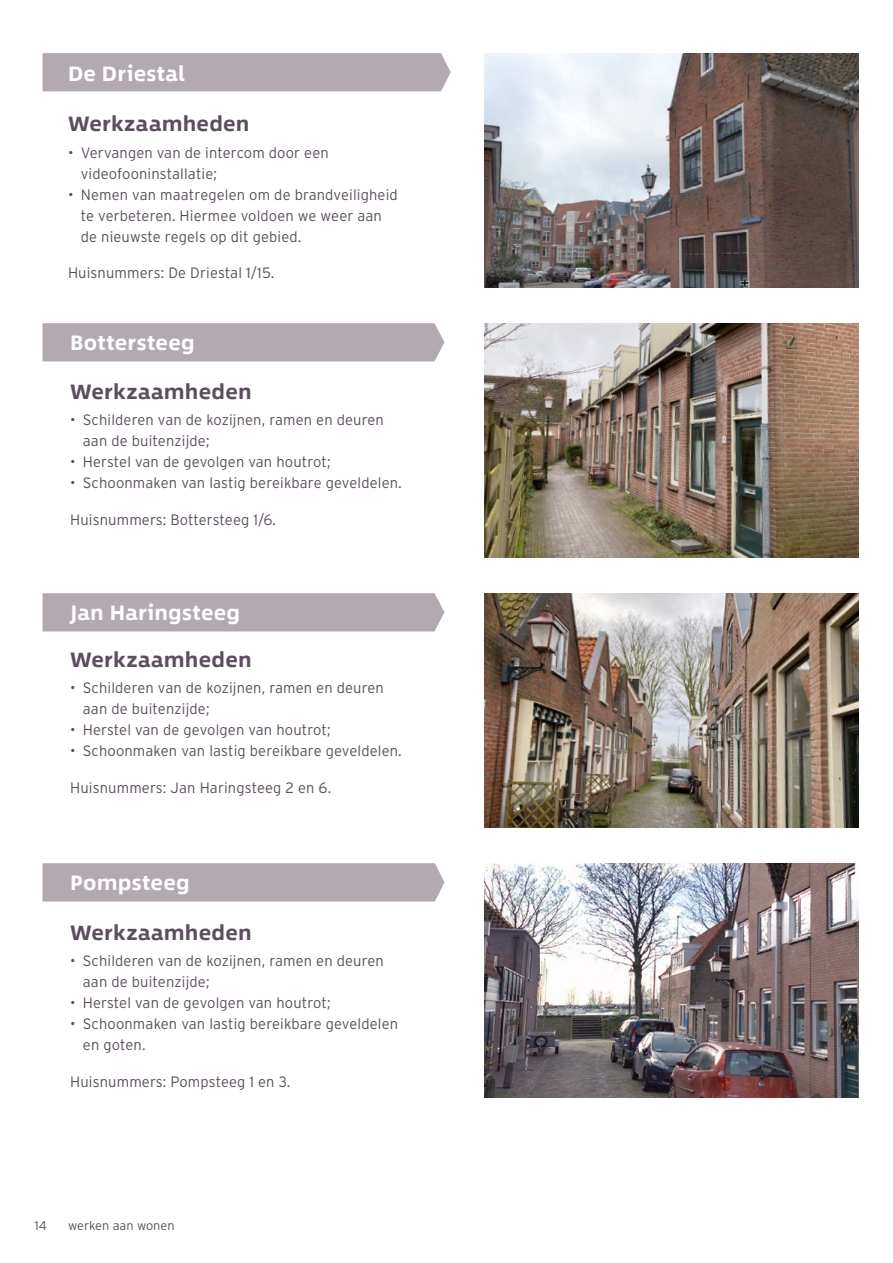
<style>
.page{position:relative;width:893px;height:1263px;background:#fff}
.page>*{position:absolute;margin:0;border:0;box-sizing:border-box;transform-origin:0 0}
.t1{font:700 21px "Between 1";letter-spacing:.015em;color:#5c4e5e}
.t2{font:700 21px "Between 1";letter-spacing:.015em;color:#fff}
.t3{font:300 15px/21px "Interstate";letter-spacing:.01em;color:#5c4e5e}
.t4{font:300 12.75px "Interstate";color:#5c4e5e}
</style>
<div class="page">
<div style="left:43px;top:53px;width:408px;height:38px;background:#b3a9b1"></div>
<img style="left:485px;top:53px;width:374px;height:234px">
<div style="left:43px;top:323px;width:401px;height:38px;background:#b3a9b1"></div>
<img style="left:485px;top:323px;width:374px;height:234px">
<div style="left:43px;top:863px;width:401px;height:38px;background:#b3a9b1"></div>
<img style="left:485px;top:863px;width:374px;height:234px">
<div style="left:43px;top:593px;width:401px;height:38px;background:#b3a9b1"></div>
<img style="left:485px;top:593px;width:374px;height:234px">
<h1 class="t2" style="left:68px;top:61px;width:118px">De Driestal</h1>
<h1 class="t1" style="left:68px;top:111px;width:183px">Werkzaamheden</h1>
<p class="t3" style="left:81px;top:142px;width:250px;text-indent:-13px">• Vervangen van de intercom door een videofooninstallatie;</p>
<p class="t3" style="left:81px;top:184px;width:318px;text-indent:-13px">• Nemen van maatregelen om de brandveiligheid te verbeteren. Hiermee voldoen we weer aan de nieuwste regels op dit gebied.</p>
<p class="t3" style="left:68px;top:262px;width:208px">Huisnummers: De Driestal 1/15.</p>
<h1 class="t2" style="left:70px;top:330px;width:126px">Bottersteeg</h1>
<h1 class="t1" style="left:70px;top:379px;width:183px">Werkzaamheden</h1>
<p class="t3" style="left:83px;top:409px;width:302px;text-indent:-13px">• Schilderen van de kozijnen, ramen en deuren aan de buitenzijde;</p>
<p class="t3" style="left:70px;top:451px;width:262px">• Herstel van de gevolgen van houtrot;</p>
<p class="t3" style="left:70px;top:472px;width:333px">• Schoonmaken van lastig bereikbare geveldelen.</p>
<p class="t3" style="left:70px;top:509px;width:207px">Huisnummers: Bottersteeg 1/6.</p>
<h1 class="t2" style="left:70px;top:599px;width:172px">Jan Haringsteeg</h1>
<h1 class="t1" style="left:70px;top:646px;width:183px">Werkzaamheden</h1>
<p class="t3" style="left:83px;top:677px;width:302px;text-indent:-13px">• Schilderen van de kozijnen, ramen en deuren aan de buitenzijde;</p>
<p class="t3" style="left:70px;top:719px;width:262px">• Herstel van de gevolgen van houtrot;</p>
<p class="t3" style="left:70px;top:740px;width:333px">• Schoonmaken van lastig bereikbare geveldelen.</p>
<p class="t3" style="left:70px;top:777px;width:263px">Huisnummers: Jan Haringsteeg 2 en 6.</p>
<h1 class="t2" style="left:70px;top:870px;width:121px">Pompsteeg</h1>
<h1 class="t1" style="left:70px;top:919px;width:183px">Werkzaamheden</h1>
<p class="t3" style="left:83px;top:950px;width:302px;text-indent:-13px">• Schilderen van de kozijnen, ramen en deuren aan de buitenzijde;</p>
<p class="t3" style="left:70px;top:992px;width:262px">• Herstel van de gevolgen van houtrot;</p>
<p class="t3" style="left:83px;top:1013px;width:317px;text-indent:-13px">• Schoonmaken van lastig bereikbare geveldelen en goten.</p>
<p class="t3" style="left:70px;top:1071px;width:222px">Huisnummers: Pompsteeg 1 en 3.</p>
<p class="t4" style="left:35px;top:1218px;width:13px">14</p>
<p class="t4" style="left:68px;top:1218px;width:108px">werken aan wonen</p>
</div>
